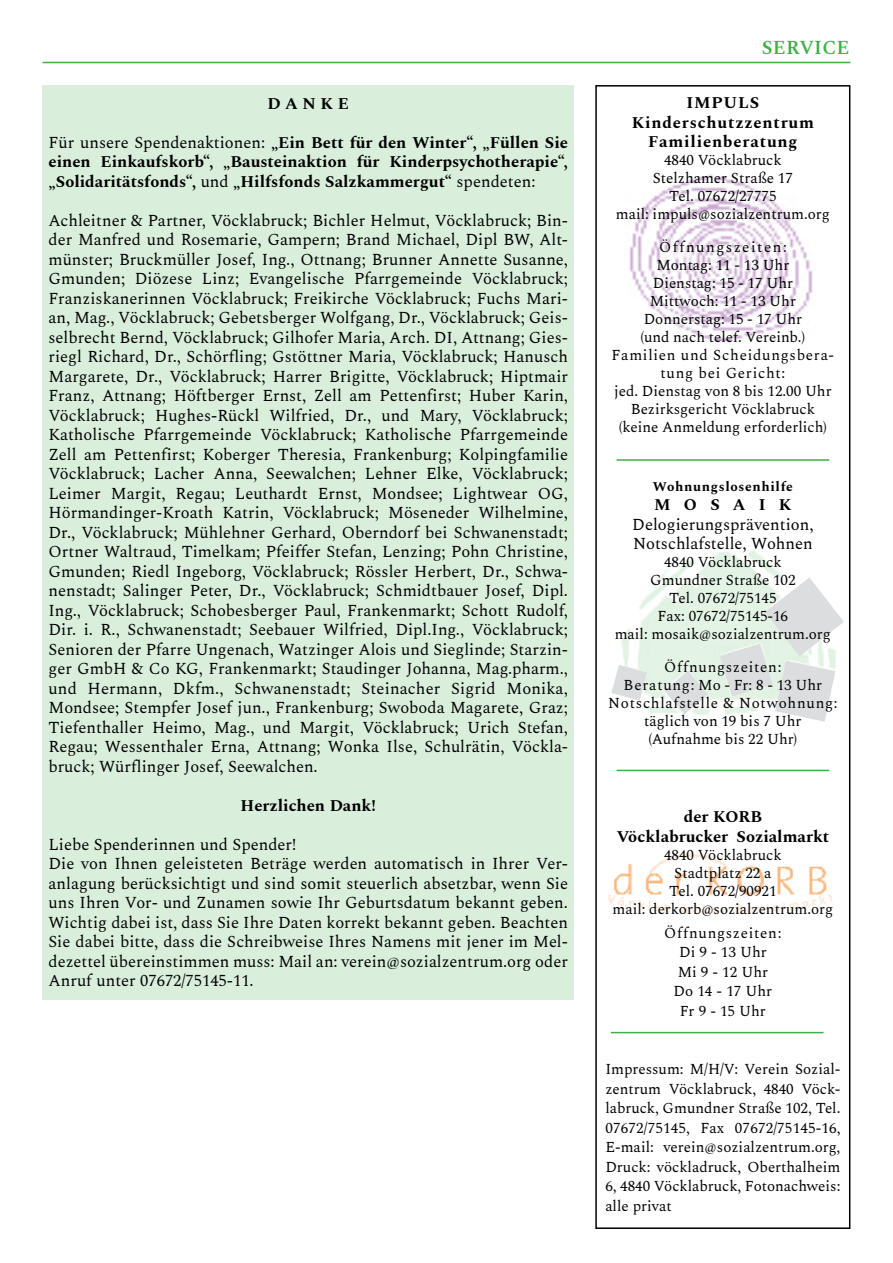
<style>
.page{position:relative;width:893px;height:1263px;background:#fff}
.page>*{position:absolute;margin:0;border:0;box-sizing:border-box;transform-origin:0 0}
.t1{font:600 19.5px "Spectral";color:#41ad49}
.t2{font:16.5px/19.5px "Spectral";color:#000}
.t3{font:700 16.5px/19.5px "Spectral";color:#000;text-align:justify}
.t4{font:700 16.5px/19.5px "Spectral";letter-spacing:.05em;color:#000;text-align:center}
.t5{font:15px/18px "Spectral";color:#000;text-align:center}
.t6{font:15px/18px "Spectral";letter-spacing:.045em;color:#000;text-align:center}
.t7{font:700 13.5px "Spectral";letter-spacing:.05em;color:#000}
.s1{font-weight:400}
</style>
<div class="page">
<img style="left:608px;top:854px;width:225px;height:60px">
<img style="left:629px;top:174px;width:184px;height:167px">
<img style="left:621px;top:550px;width:161px;height:166px">
<svg style="left:611px;top:665px;width:36px;height:36px"></svg>
<svg style="left:664px;top:671px;width:44px;height:43px"></svg>
<svg style="left:719px;top:577px;width:125px;height:145px"></svg>
<hr style="left:43px;top:62px;width:807px;height:1px;background:#41ad49">
<div style="left:43px;top:85px;width:531px;height:914px;background:#d9efdb"></div>
<hr style="left:617px;top:459px;width:212px;height:2px;background:#41ad49">
<hr style="left:617px;top:770px;width:212px;height:1px;background:#41ad49">
<hr style="left:611px;top:1032px;width:212px;height:1px;background:#41ad49">
<div style="left:595px;top:85px;width:255px;height:1144px;border:2px solid #000"></div>
<p class="t3" style="left:267px;top:94px;width:83px">D A N K E</p>
<p class="t3" style="left:49px;top:133px;width:521px"><span class="s1">Für unsere Spendenaktionen:</span> „Ein Bett für den Winter“, „Füllen Sie einen Einkaufskorb“, „Bausteinaktion für Kinderpsychotherapie“, „Solidaritätsfonds“, <span class="s1">und</span> „Hilfsfonds Salzkammergut“ <span class="s1">spendeten:</span></p>
<p class="t2" style="left:49px;top:211px;width:521px;text-align:justify">Achleitner &amp; Partner, Vöcklabruck; Bichler Helmut, Vöcklabruck; Bin&shy;der Manfred und Rosemarie, Gampern; Brand Michael, Dipl BW, Alt&shy;münster; Bruckmüller Josef, Ing., Ottnang; Brunner Annette Susanne, Gmunden; Diözese Linz; Evangelische Pfarrgemeinde Vöcklabruck; Franziskanerinnen Vöcklabruck; Freikirche Vöcklabruck; Fuchs Mari&shy;an, Mag., Vöcklabruck; Gebetsberger Wolfgang, Dr., Vöcklabruck; Geis&shy;selbrecht Bernd, Vöcklabruck; Gilhofer Maria, Arch. DI, Attnang; Gies&shy;riegl Richard, Dr., Schörfling; Gstöttner Maria, Vöcklabruck; Hanusch Margarete, Dr., Vöcklabruck; Harrer Brigitte, Vöcklabruck; Hiptmair Franz, Attnang; Höftberger Ernst, Zell am Pettenfirst; Huber Karin, Vöcklabruck; Hughes-Rückl Wilfried, Dr., und Mary, Vöcklabruck; Katholische Pfarrgemeinde Vöcklabruck; Katholische Pfarrgemeinde Zell am Pettenfirst; Koberger Theresia, Frankenburg; Kolpingfamilie Vöcklabruck; Lacher Anna, Seewalchen; Lehner Elke, Vöcklabruck; Leimer Margit, Regau; Leuthardt Ernst, Mondsee; Lightwear OG, Hörmandinger-Kroath Katrin, Vöcklabruck; Möseneder Wilhelmine, Dr., Vöcklabruck; Mühlehner Gerhard, Oberndorf bei Schwanenstadt; Ortner Waltraud, Timelkam; Pfeiffer Stefan, Lenzing; Pohn Christine, Gmunden; Riedl Ingeborg, Vöcklabruck; Rössler Herbert, Dr., Schwa&shy;nenstadt; Salinger Peter, Dr., Vöcklabruck; Schmidtbauer Josef, Dipl.<br>Ing., Vöcklabruck; Schobesberger Paul, Frankenmarkt; Schott Rudolf, Dir. i. R., Schwanenstadt; Seebauer Wilfried, Dipl.Ing., Vöcklabruck; Senioren der Pfarre Ungenach, Watzinger Alois und Sieglinde; Starzin&shy;ger GmbH &amp; Co KG, Frankenmarkt; Staudinger Johanna, Mag.pharm., und Hermann, Dkfm., Schwanenstadt; Steinacher Sigrid Monika, Mondsee; Stempfer Josef jun., Frankenburg; Swoboda Magarete, Graz; Tiefenthaller Heimo, Mag., und Margit, Vöcklabruck; Urich Stefan, Regau; Wessenthaler Erna, Attnang; Wonka Ilse, Schulrätin, Vöckla&shy;bruck; Würflinger Josef, Seewalchen.</p>
<p class="t3" style="left:241px;top:796px;width:137px">Herzlichen Dank!</p>
<p class="t2" style="left:49px;top:835px;width:521px">Liebe Spenderinnen und Spender!<br>Die von Ihnen geleisteten Beträge werden automatisch in Ihrer Ver&shy;anlagung berücksichtigt und sind somit steuerlich absetzbar, wenn Sie uns Ihren Vor- und Zunamen sowie Ihr Geburtsdatum bekannt geben.<br>Wichtig dabei ist, dass Sie Ihre Daten korrekt bekannt geben. Beachten Sie dabei bitte, dass die Schreibweise Ihres Namens mit jener im Mel&shy;dezettel übereinstimmen muss: Mail an: verein@sozialzentrum.org oder Anruf unter 07672/75145-11.</p>
<p class="t1" style="left:762px;top:33px;width:87px">SERVICE</p>
<p class="t4" style="left:632px;top:94px;width:184px">IMPULS<br>Kinderschutzzentrum<br>Familienberatung</p>
<p class="t5" style="left:616px;top:152px;width:216px">4840 Vöcklabruck<br>Stelzhamer Straße 17<br>Tel. 07672/27775<br>mail: impuls@sozialzentrum.org</p>
<p class="t5" style="left:612px;top:239px;width:224px">Öffnungszeiten:<br>Montag: 11 - 13 Uhr<br>Dienstag: 15 - 17 Uhr<br>Mittwoch: 11 - 13 Uhr<br>Donnerstag: 15 - 17 Uhr<br>(und nach telef. Vereinb.)<br>Familien und Scheidungsbera&shy;tung bei Gericht:<br>jed. Dienstag von 8 bis 12.00 Uhr<br>Bezirksgericht Vöcklabruck (keine Anmeldung erforderlich)</p>
<p class="t7" style="left:653px;top:476px;width:142px">Wohnungslosenhilfe</p>
<p class="t3" style="left:654px;top:496px;width:139px">MOSAIK</p>
<p class="t2" style="left:632px;top:515px;width:183px">Delogierungsprävention,<br>Notschlafstelle, Wohnen</p>
<p class="t5" style="left:615px;top:554px;width:218px">4840 Vöcklabruck<br>Gmundner Straße 102<br>Tel. 07672/75145<br>Fax: 07672/75145-16<br>mail: mosaik@sozialzentrum.org</p>
<p class="t6" style="left:608px;top:659px;width:231px">Öffnungszeiten:<br>Beratung: Mo - Fr: 8 - 13 Uhr<br>Notschlafstelle &amp; Notwohnung: täglich von 19 bis 7 Uhr (Aufnahme bis 22 Uhr)</p>
<p class="t3" style="left:617px;top:807px;width:214px;text-align:center">der KORB<br>Vöcklabrucker Sozialmarkt</p>
<p class="t5" style="left:612px;top:846px;width:222px">4840 Vöcklabruck<br>Stadtplatz 22 a<br>Tel. 07672/90921<br>mail: derkorb@sozialzentrum.org</p>
<p class="t5" style="left:664px;top:923px;width:119px;line-height:19.5px">Öffnungszeiten:<br>Di 9 - 13 Uhr<br>Mi 9 - 12 Uhr<br>Do 14 - 17 Uhr<br>Fr 9 - 15 Uhr</p>
<p class="t5" style="left:605px;top:1060px;width:237px;line-height:19.5px;text-align:justify">Impressum: M/H/V: Verein Sozial&shy;zentrum Vöcklabruck, 4840 Vöck&shy;labruck, Gmundner Straße 102, Tel.<br>07672/75145, Fax 07672/75145-16, E-mail: verein@sozialzentrum.org, Druck: vöckladruck, Oberthalheim 6, 4840 Vöcklabruck, Fotonachweis: alle privat</p>
</div>
